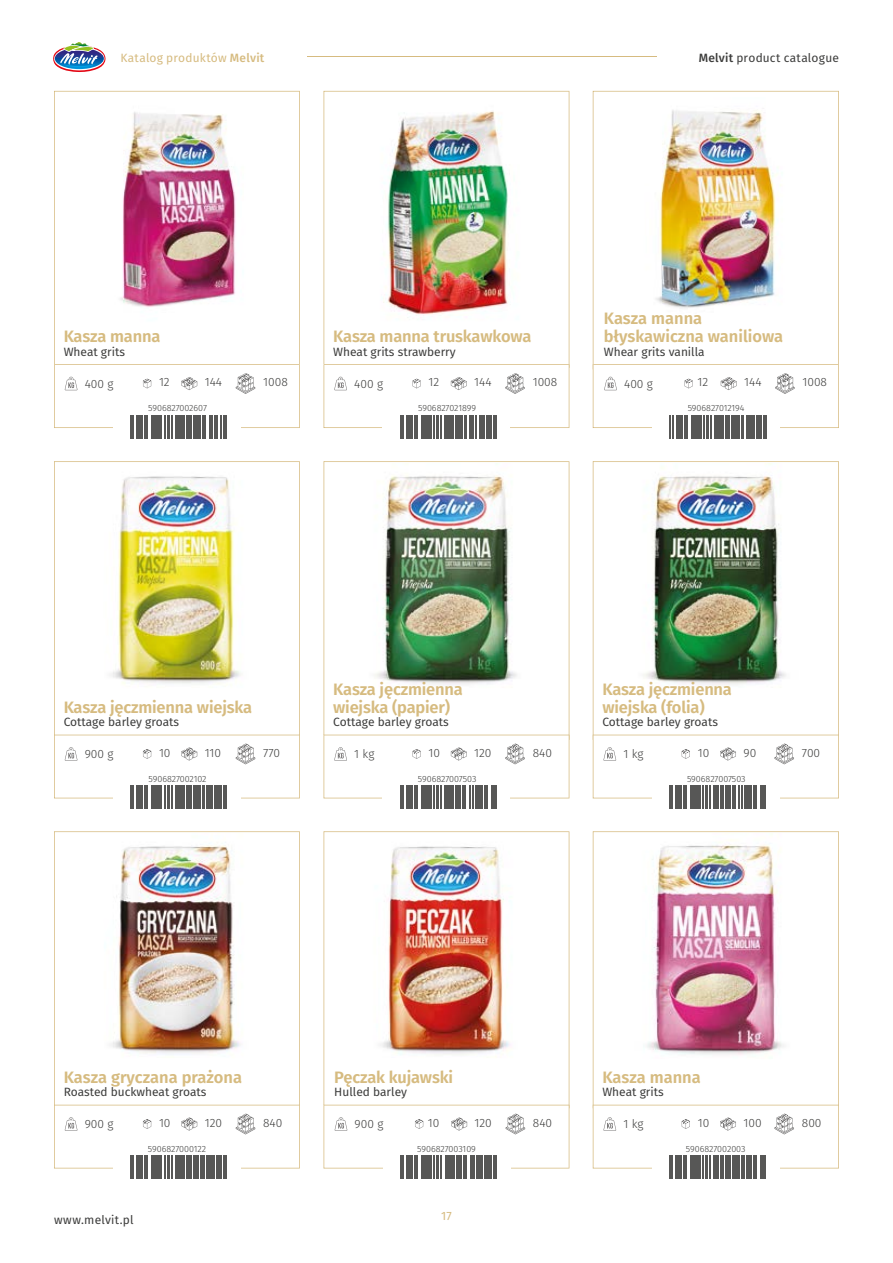
<style>
.page{position:relative;width:893px;height:1263px;background:#fff}
.page>*{position:absolute;margin:0;border:0;box-sizing:border-box;transform-origin:0 0}
.t1{font:600 16.5px/18px "Fira Sans";letter-spacing:-.01em;color:#d6bb80}
.t2{font:12px "Fira Sans";color:#3c3c3b}
.t3{font:300 12px "Fira Sans";color:#3c3c3b}
.t4{font:12px "Fira Sans";letter-spacing:.015em;color:#d6bb80}
.t5{font:12px "Fira Sans";letter-spacing:.02em;color:#3c3c3b}
.t6{font:300 9px "Fira Sans";letter-spacing:-.01em;color:#3c3c3b}
.s1{font-weight:500}
</style>
<div class="page">
<img style="left:324px;top:831px;width:245px;height:274px">
<img style="left:593px;top:831px;width:246px;height:274px">
<img style="left:54px;top:831px;width:246px;height:274px">
<img style="left:54px;top:461px;width:246px;height:274px">
<img style="left:324px;top:461px;width:245px;height:274px">
<img style="left:593px;top:461px;width:246px;height:274px">
<img style="left:54px;top:91px;width:246px;height:273px">
<img style="left:324px;top:91px;width:245px;height:273px">
<img style="left:593px;top:91px;width:246px;height:273px">
<svg style="left:53px;top:42px;width:52px;height:30px"></svg>
<svg style="left:593px;top:1105px;width:246px;height:74px"></svg>
<svg style="left:324px;top:1105px;width:245px;height:74px"></svg>
<svg style="left:54px;top:1105px;width:246px;height:74px"></svg>
<svg style="left:54px;top:735px;width:246px;height:74px"></svg>
<svg style="left:324px;top:735px;width:245px;height:74px"></svg>
<svg style="left:593px;top:735px;width:246px;height:74px"></svg>
<svg style="left:54px;top:364px;width:246px;height:75px"></svg>
<svg style="left:324px;top:364px;width:245px;height:75px"></svg>
<svg style="left:593px;top:364px;width:246px;height:75px"></svg>
<hr style="left:307px;top:56px;width:350px;height:1px;background:#d6bb80">
<p class="t4" style="left:121px;top:49px;width:145px">Katalog produktów <span class="s1">Melvit</span></p>
<p class="t2" style="left:699px;top:49px;width:142px"><span class="s1">Melvit</span> product catalogue</p>
<p class="t1" style="left:64px;top:326px;width:98px">Kasza manna</p>
<p class="t2" style="left:64px;top:342px;width:63px">Wheat grits</p>
<p class="t1" style="left:333px;top:326px;width:200px">Kasza manna truskawkowa</p>
<p class="t2" style="left:333px;top:342px;width:124px">Wheat grits strawberry</p>
<p class="t3" style="left:85px;top:375px;width:30px">400 g</p>
<p class="t3" style="left:159px;top:374px;width:12px">12</p>
<p class="t3" style="left:205px;top:374px;width:19px">144</p>
<p class="t3" style="left:263px;top:374px;width:26px">1008</p>
<p class="t3" style="left:354px;top:375px;width:30px">400 g</p>
<p class="t3" style="left:429px;top:374px;width:12px">12</p>
<p class="t3" style="left:474px;top:374px;width:19px">144</p>
<p class="t3" style="left:533px;top:374px;width:26px">1008</p>
<p class="t6" style="left:148px;top:402px;width:60px">5906827002607</p>
<p class="t6" style="left:418px;top:402px;width:60px">5906827021899</p>
<p class="t1" style="left:604px;top:308px;width:181px">Kasza manna błyskawiczna waniliowa</p>
<p class="t2" style="left:604px;top:342px;width:102px">Whear grits vanilla</p>
<p class="t3" style="left:624px;top:375px;width:30px">400 g</p>
<p class="t3" style="left:697px;top:374px;width:12px">12</p>
<p class="t3" style="left:744px;top:374px;width:19px">144</p>
<p class="t3" style="left:802px;top:374px;width:26px">1008</p>
<p class="t6" style="left:688px;top:402px;width:58px">5906827012194</p>
<p class="t1" style="left:64px;top:697px;width:190px">Kasza jęczmienna wiejska</p>
<p class="t2" style="left:64px;top:713px;width:117px">Cottage barley groats</p>
<p class="t1" style="left:333px;top:679px;width:131px">Kasza jęczmienna wiejska (papier)</p>
<p class="t2" style="left:333px;top:713px;width:117px">Cottage barley groats</p>
<p class="t1" style="left:602px;top:679px;width:131px">Kasza jęczmienna wiejska (folia)</p>
<p class="t2" style="left:602px;top:713px;width:117px">Cottage barley groats</p>
<p class="t3" style="left:159px;top:744px;width:13px">10</p>
<p class="t3" style="left:429px;top:744px;width:13px">10</p>
<p class="t3" style="left:698px;top:744px;width:13px">10</p>
<p class="t3" style="left:205px;top:744px;width:18px">110</p>
<p class="t3" style="left:474px;top:744px;width:19px">120</p>
<p class="t3" style="left:743px;top:744px;width:14px">90</p>
<p class="t3" style="left:263px;top:744px;width:18px">770</p>
<p class="t3" style="left:533px;top:744px;width:21px">840</p>
<p class="t3" style="left:802px;top:744px;width:20px">700</p>
<p class="t3" style="left:85px;top:745px;width:30px">900 g</p>
<p class="t3" style="left:354px;top:745px;width:22px">1 kg</p>
<p class="t3" style="left:623px;top:745px;width:22px">1 kg</p>
<p class="t6" style="left:149px;top:772px;width:60px">5906827002102</p>
<p class="t6" style="left:418px;top:772px;width:60px">5906827007503</p>
<p class="t6" style="left:687px;top:772px;width:60px">5906827007503</p>
<p class="t1" style="left:64px;top:1067px;width:180px">Kasza gryczana prażona</p>
<p class="t2" style="left:64px;top:1083px;width:144px">Roasted buckwheat groats</p>
<p class="t1" style="left:334px;top:1067px;width:120px">Pęczak kujawski</p>
<p class="t2" style="left:334px;top:1083px;width:74px">Hulled barley</p>
<p class="t1" style="left:602px;top:1067px;width:100px">Kasza manna</p>
<p class="t2" style="left:602px;top:1083px;width:63px">Wheat grits</p>
<p class="t3" style="left:85px;top:1115px;width:30px">900 g</p>
<p class="t3" style="left:159px;top:1114px;width:13px">10</p>
<p class="t3" style="left:205px;top:1114px;width:19px">120</p>
<p class="t3" style="left:263px;top:1114px;width:21px">840</p>
<p class="t3" style="left:355px;top:1115px;width:30px">900 g</p>
<p class="t3" style="left:428px;top:1114px;width:13px">10</p>
<p class="t3" style="left:475px;top:1114px;width:19px">120</p>
<p class="t3" style="left:533px;top:1114px;width:21px">840</p>
<p class="t3" style="left:623px;top:1115px;width:22px">1 kg</p>
<p class="t3" style="left:698px;top:1114px;width:13px">10</p>
<p class="t3" style="left:743px;top:1114px;width:20px">100</p>
<p class="t3" style="left:802px;top:1114px;width:21px">800</p>
<p class="t6" style="left:148px;top:1142px;width:60px">5906827000122</p>
<p class="t6" style="left:417px;top:1142px;width:60px">5906827003109</p>
<p class="t6" style="left:686px;top:1142px;width:61px">5906827002003</p>
<p class="t5" style="left:54px;top:1211px;width:81px">www.melvit.pl</p>
<p class="t4" style="left:441px;top:1207px;width:12px">17</p>
</div>
